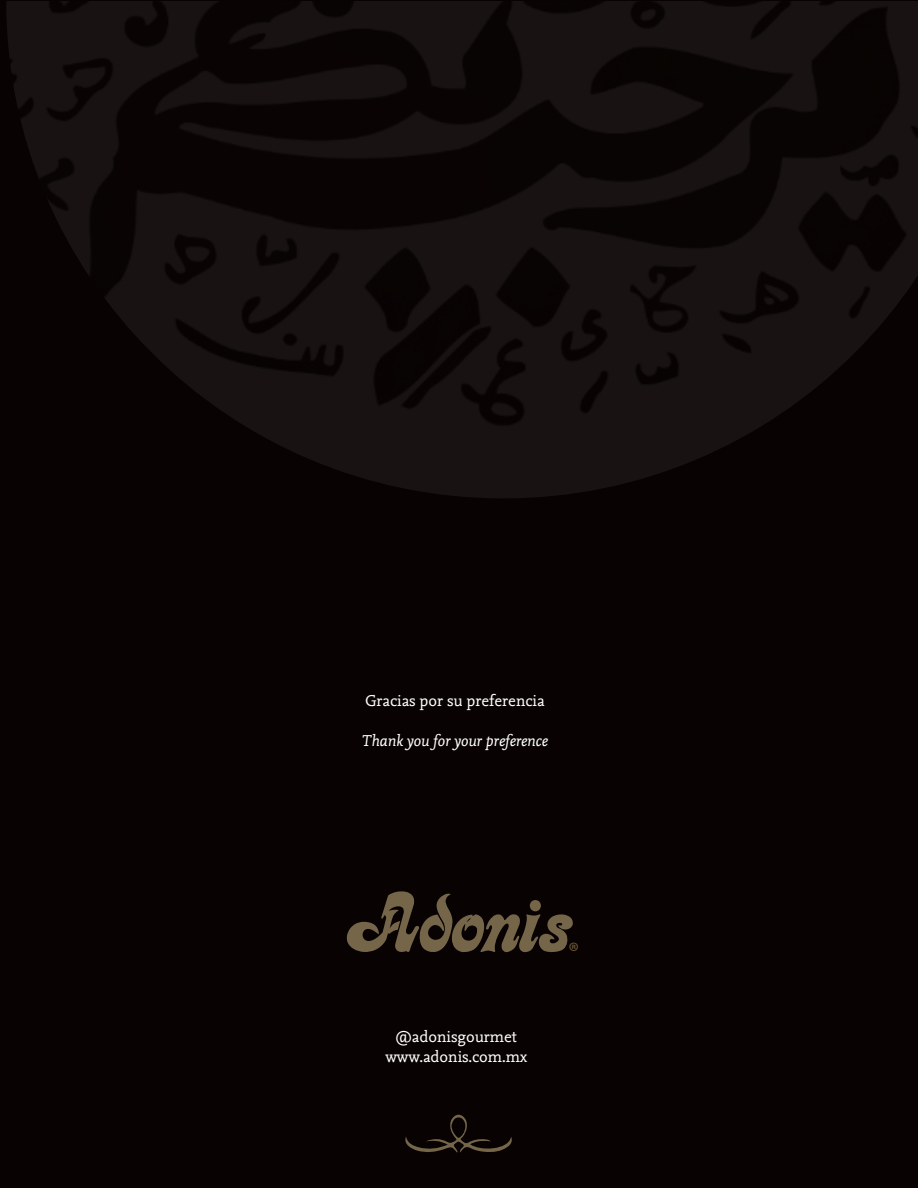
<style>
.page{position:relative;width:918px;height:1188px;background:#080302}
.page>*{position:absolute;margin:0;border:0;box-sizing:border-box;transform-origin:0 0}
.t1{font:25.35px "Myriad Pro";color:#be9d5f}
.t2{font:16.5px/19.8px "Nexus Mix OT";color:#fff;text-align:center}
.t3{font:italic 16.5px "Nexus Mix OT";letter-spacing:-.005em;color:#fff}
</style>
<div class="page">
<svg style="left:347px;top:891px;width:226px;height:62px;background:#342b1f"></svg>
<svg style="left:405px;top:1115px;width:107px;height:38px;background:#17110c"></svg>
<img style="left:6px;top:1px;width:912px;height:497px">
<p class="t2" style="left:365px;top:692px;width:181px">Gracias por su preferencia</p>
<p class="t3" style="left:362px;top:731px;width:187px">Thank you for your preference</p>
<p class="t2" style="left:385px;top:1027px;width:143px">@adonisgourmet www.adonis.com.mx</p>
<h1 class="t1" style="left:568px;top:936px;width:12px">®</h1>
</div>
